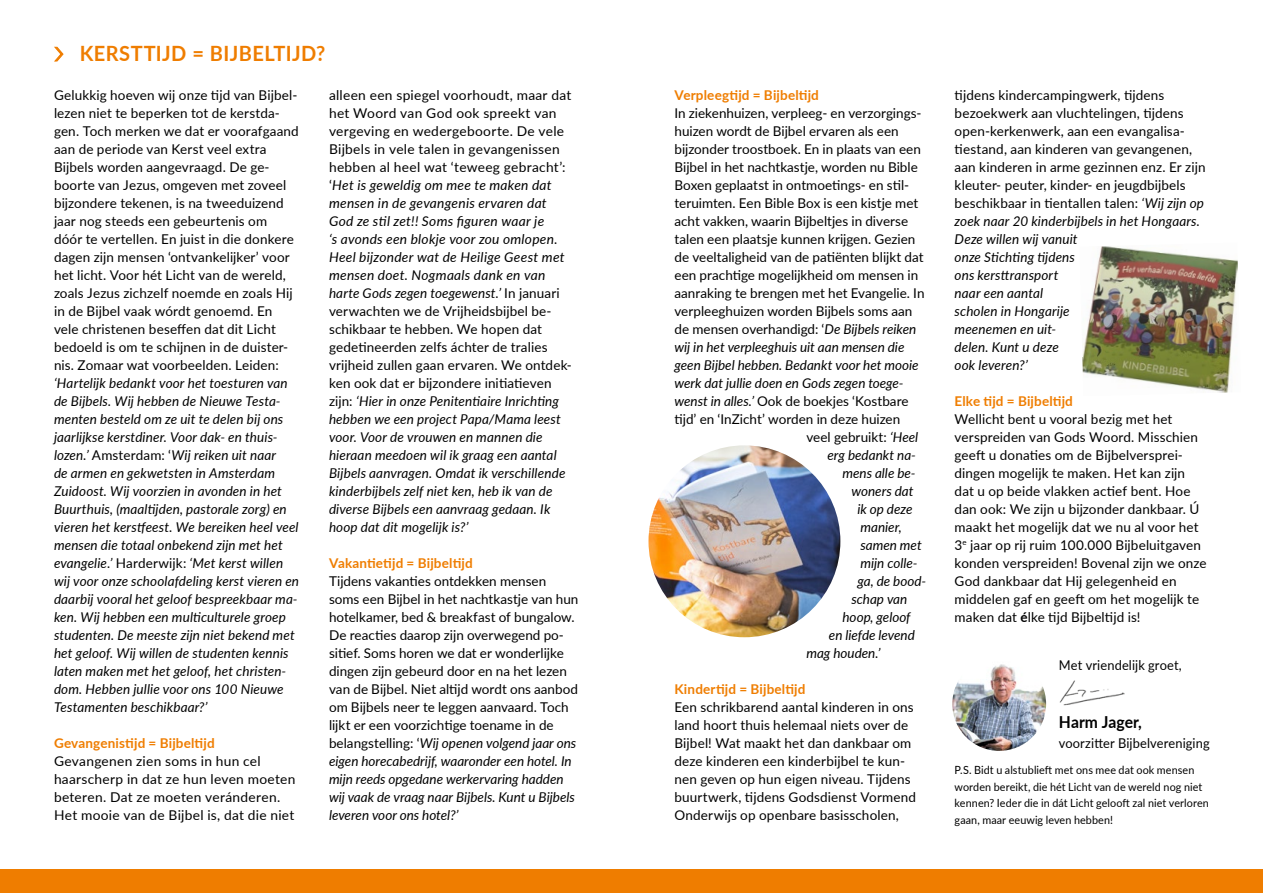
<style>
.page{position:relative;width:1263px;height:893px;background:#fff}
.page>*{position:absolute;margin:0;border:0;box-sizing:border-box;transform-origin:0 0}
.t1{font:700 21px "Lato";letter-spacing:.025em;color:#ef7d00;scale:.95 1}
.t2{font:700 16.5px "Lato";letter-spacing:.005em;color:#000;scale:.95 1}
.t3{font:13.5px/18px "Lato";letter-spacing:.005em;color:#000}
.t4{font:italic 13.5px/18px "Lato";letter-spacing:.01em;color:#000}
.t5{font:700 13.5px "Lato";letter-spacing:.01em;color:#ef7d00}
.t6{font:13.5px "Lato";letter-spacing:.005em;color:#000;scale:.95 1}
.t7{font:11.25px/16.5px "Lato";letter-spacing:.005em;color:#000;scale:.96 1}
.s1{font-style:normal}
.s2{font-style:italic}
.s3{font-weight:700}
</style>
<div class="page">
<img style="left:1082px;top:246px;width:156px;height:147px">
<div style="left:0;top:870px;width:1263px;height:23px;background:#ef7d00"></div>
<img style="left:1059px;top:680px;width:65px;height:26px">
<svg style="left:54px;top:46px;width:10px;height:16px"></svg>
<img style="left:952px;top:657px;width:94px;height:94px;border-radius:47px">
<img style="left:648px;top:445px;width:192px;height:192px;border-radius:96px">
<h1 class="t1" style="left:80px;top:38px;width:260px">KERSTTIJD = BIJBELTIJD?</h1>
<p class="t3" style="left:54px;top:86px;width:246px">Gelukkig hoeven wij onze tijd van Bijbel&shy;lezen niet te beperken tot de kerstda&shy;gen. Toch merken we dat er voorafgaand aan de periode van Kerst veel extra Bijbels worden aangevraagd. De ge&shy;boorte van Jezus, omgeven met zoveel bijzondere tekenen, is na tweeduizend jaar nog steeds een gebeurtenis om<br>dóór te vertellen. En juist in die donkere dagen zijn mensen ‘ontvankelijker’ voor het licht. Voor hét Licht van de wereld, zoals Jezus zichzelf noemde en zoals Hij in de Bijbel vaak wórdt genoemd. En vele christenen beseffen dat dit Licht bedoeld is om te schijnen in de duister&shy;nis. Zomaar wat voorbeelden. Leiden:</p>
<p class="t4" style="left:54px;top:374px;width:247px">‘Hartelijk bedankt voor het toesturen van de Bijbels. Wij hebben de Nieuwe Testa&shy;menten besteld om ze uit te delen bij ons jaarlijkse kerstdiner. Voor dak- en thuis&shy;lozen.’ <span class="s1">Amsterdam: ‘</span>Wij reiken uit naar<br>de armen en gekwetsten in Amsterdam Zuidoost. Wij voorzien in avonden in het Buurthuis, (maaltijden, pastorale zorg) en vieren het kerstfeest. We bereiken heel veel mensen die totaal onbekend zijn met het evangelie.’ <span class="s1">Harderwijk:</span> ‘Met kerst willen wij voor onze schoolafdeling kerst vieren en daarbij vooral het geloof bespreekbaar ma&shy;ken. Wij hebben een multiculturele groep studenten. De meeste zijn niet bekend met het geloof. Wij willen de studenten kennis laten maken met het geloof, het christen&shy;dom. Hebben jullie voor ons 100 Nieuwe Testamenten beschikbaar?’</p>
<p class="t5" style="left:54px;top:733px;width:162px">Gevangenistijd = Bijbeltijd</p>
<p class="t3" style="left:54px;top:752px;width:243px">Gevangenen zien soms in hun cel haarscherp in dat ze hun leven moeten beteren. Dat ze moeten veránderen.<br>Het mooie van de Bijbel is, dat die niet</p>
<p class="t4" style="left:329px;top:86px;width:244px"><span class="s1">alleen een spiegel voorhoudt, maar dat het Woord van God ook spreekt van vergeving en wedergeboorte. De vele Bijbels in vele talen in gevangenissen hebben al heel wat ‘teweeg gebracht’: ‘</span>Het is geweldig om mee te maken dat mensen in de gevangenis ervaren dat God ze stil zet!! Soms figuren waar je<br>‘s avonds een blokje voor zou omlopen.<br>Heel bijzonder wat de Heilige Geest met mensen doet. Nogmaals dank en van harte Gods zegen toegewenst.’ <span class="s1">In januari verwachten we de Vrijheidsbijbel be&shy;schikbaar te hebben. We hopen dat gedetineerden zelfs áchter de tralies vrijheid zullen gaan ervaren. We ontdek&shy;ken ook dat er bijzondere initiatieven zijn:</span> ‘Hier in onze Penitentiaire Inrichting hebben we een project Papa/Mama leest voor. Voor de vrouwen en mannen die hieraan meedoen wil ik graag een aantal Bijbels aanvragen. Omdat ik verschillende kinderbijbels zelf niet ken, heb ik van de diverse Bijbels een aanvraag gedaan. Ik hoop dat dit mogelijk is?’</p>
<p class="t5" style="left:329px;top:553px;width:145px">Vakantietijd = Bijbeltijd</p>
<p class="t3" style="left:329px;top:572px;width:251px">Tijdens vakanties ontdekken mensen soms een Bijbel in het nachtkastje van hun hotelkamer, bed &amp; breakfast of bungalow.<br>De reacties daarop zijn overwegend po&shy;sitief. Soms horen we dat er wonderlijke dingen zijn gebeurd door en na het lezen van de Bijbel. Niet altijd wordt ons aanbod om Bijbels neer te leggen aanvaard. Toch lijkt er een voorzichtige toename in de belangstelling: ‘<span class="s2">Wij openen volgend jaar ons eigen horecabedrijf, waaronder een hotel. In mijn reeds opgedane werkervaring hadden wij vaak de vraag naar Bijbels. Kunt u Bijbels leveren voor ons hotel?’</span></p>
<p class="t5" style="left:674px;top:85px;width:146px">Verpleegtijd = Bijbeltijd</p>
<p class="t3" style="left:674px;top:103px;width:248px">In ziekenhuizen, verpleeg- en verzorgings-</p>
<p class="t3" style="left:674px;top:121px;width:226px">huizen wordt de Bijbel ervaren als een</p>
<p class="t3" style="left:674px;top:139px;width:248px">bijzonder troostboek. En in plaats van een</p>
<p class="t3" style="left:674px;top:157px;width:245px">Bijbel in het nachtkastje, worden nu Bible</p>
<p class="t3" style="left:674px;top:175px;width:236px">Boxen geplaatst in ontmoetings- en stil-</p>
<p class="t3" style="left:674px;top:193px;width:245px">teruimten. Een Bible Box is een kistje met</p>
<p class="t3" style="left:674px;top:211px;width:235px">acht vakken, waarin Bijbeltjes in diverse</p>
<p class="t3" style="left:674px;top:229px;width:242px">talen een plaatsje kunnen krijgen. Gezien</p>
<p class="t3" style="left:674px;top:247px;width:250px">de veeltaligheid van de patiënten blijkt dat</p>
<p class="t3" style="left:674px;top:265px;width:245px">een prachtige mogelijkheid om mensen in</p>
<p class="t3" style="left:674px;top:283px;width:252px">aanraking te brengen met het Evangelie. In</p>
<p class="t3" style="left:674px;top:301px;width:239px">verpleeghuizen worden Bijbels soms aan</p>
<p class="t3" style="left:674px;top:319px;width:243px">de mensen overhandigd: ‘<span class="s2">De Bijbels reiken</span></p>
<p class="t4" style="left:674px;top:337px;width:231px">wij in het verpleeghuis uit aan mensen die</p>
<p class="t4" style="left:674px;top:355px;width:246px">geen Bijbel hebben. Bedankt voor het mooie</p>
<p class="t4" style="left:674px;top:373px;width:231px">werk dat jullie doen en Gods zegen toege-</p>
<p class="t3" style="left:674px;top:391px;width:236px"><span class="s2">wenst in alles.’</span> Ook de boekjes ‘Kostbare</p>
<p class="t3" style="left:674px;top:409px;width:227px">tijd’ en ‘InZicht’ worden in deze huizen</p>
<p class="t3" style="left:806px;top:427px;width:113px">veel gebruikt: <span class="s2">‘Heel</span></p>
<p class="t4" style="left:827px;top:445px;width:90px">erg bedankt na-</p>
<p class="t4" style="left:842px;top:463px;width:74px">mens alle be-</p>
<p class="t4" style="left:851px;top:481px;width:64px">woners dat</p>
<p class="t4" style="left:857px;top:499px;width:56px">ik op deze</p>
<p class="t4" style="left:860px;top:517px;width:43px">manier,</p>
<p class="t4" style="left:860px;top:535px;width:63px">samen met</p>
<p class="t4" style="left:860px;top:553px;width:58px">mijn colle-</p>
<p class="t4" style="left:857px;top:571px;width:70px">ga, de bood-</p>
<p class="t4" style="left:851px;top:589px;width:57px">schap van</p>
<p class="t4" style="left:842px;top:607px;width:70px">hoop, geloof</p>
<p class="t4" style="left:829px;top:625px;width:87px">en liefde levend</p>
<p class="t4" style="left:806px;top:643px;width:76px">mag houden.’</p>
<p class="t5" style="left:674px;top:679px;width:132px">Kindertijd = Bijbeltijd</p>
<p class="t3" style="left:674px;top:697px;width:243px">Een schrikbarend aantal kinderen in ons land hoort thuis helemaal niets over de Bijbel! Wat maakt het dan dankbaar om deze kinderen een kinderbijbel te kun&shy;nen geven op hun eigen niveau. Tijdens buurtwerk, tijdens Godsdienst Vormend Onderwijs op openbare basisscholen,</p>
<p class="t3" style="left:955px;top:85px;width:252px">tijdens kindercampingwerk, tijdens bezoekwerk aan vluchtelingen, tijdens open-kerkenwerk, aan een evangalisa&shy;tiestand, aan kinderen van gevangenen, aan kinderen in arme gezinnen enz. Er zijn kleuter- peuter, kinder- en jeugdbijbels beschikbaar in tientallen talen: <span class="s2">‘Wij zijn op zoek naar 20 kinderbijbels in het Hongaars.<br>Deze willen wij vanuit<br>onze Stichting tijdens<br>ons kersttransport<br>naar een aantal<br>scholen in Hongarije<br>meenemen en uit-<br>delen. Kunt u deze<br>ook leveren?’</span></p>
<p class="t5" style="left:955px;top:391px;width:120px">Elke tijd = Bijbeltijd</p>
<p class="t3" style="left:955px;top:409px;width:253px">Wellicht bent u vooral bezig met het verspreiden van Gods Woord. Misschien geeft u donaties om de Bijbelversprei&shy;dingen mogelijk te maken. Het kan zijn dat u op beide vlakken actief bent. Hoe dan ook: We zijn u bijzonder dankbaar. Ú maakt het mogelijk dat we nu al voor het 3<sup>e</sup> jaar op rij ruim 100.000 Bijbeluitgaven konden verspreiden! Bovenal zijn we onze God dankbaar dat Hij gelegenheid en middelen gaf en geeft om het mogelijk te maken dat <span class="s3">é</span>lke tijd Bijbeltijd is!</p>
<p class="t6" style="left:1059px;top:655px;width:131px">Met vriendelijk groet,</p>
<p class="t2" style="left:1059px;top:710px;width:89px">Harm Jager,</p>
<p class="t6" style="left:1059px;top:733px;width:160px">voorzitter Bijbelvereniging</p>
<p class="t7" style="left:955px;top:761px;width:266px">P.S. Bidt u alstublieft met ons mee dat ook mensen worden bereikt, die hét Licht van de wereld nog niet kennen? Ieder die in dát Licht gelooft zal niet verloren gaan, maar eeuwig leven hebben!</p>
</div>
